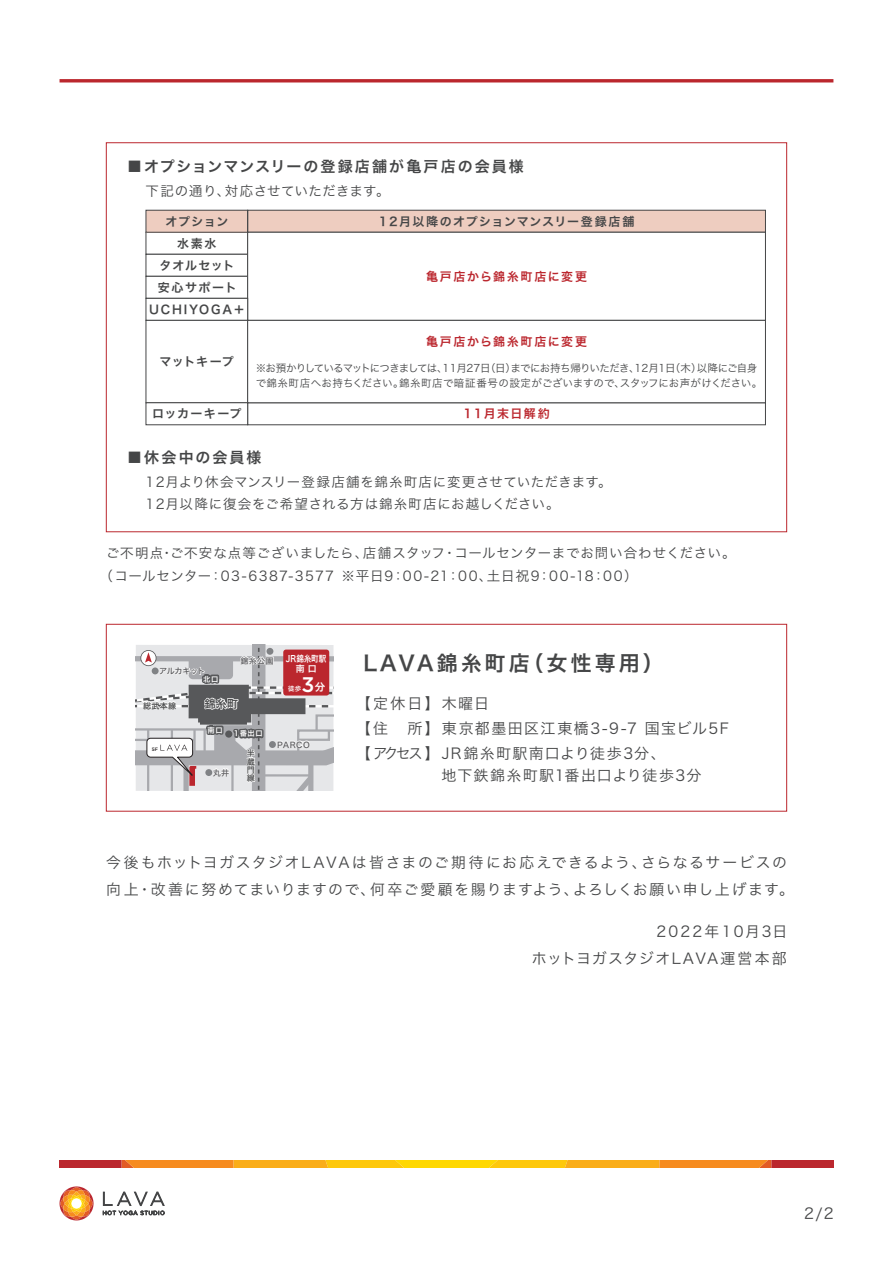
<style>
.page{position:relative;width:893px;height:1263px;background:#fff}
.page>*{position:absolute;margin:0;border:0;box-sizing:border-box;transform-origin:0 0}
.t1{font:500 21.15px "Gotham";color:#fff}
.t2{font:21px "Hira Kaku Pro W6";letter-spacing:.145em;color:#454647}
.t3{font:15px/24.8px "Hira Kaku Pro W3";letter-spacing:.085em;color:#454647}
.t4{font:15px "Hira Kaku Pro W6";letter-spacing:.13em;color:#454647}
.t5{font:14.85px/27px "Hira Kaku Pro W3";letter-spacing:.1em;color:#454647}
.t6{font:13.5px/22.5px "Hira Kaku Pro W3";letter-spacing:.05em;color:#454647}
.t7{font:13.5px "Hira Kaku Pro W3";letter-spacing:.025em;color:#454647}
.t8{font:12px "Hira Kaku Pro W6";letter-spacing:.105em;color:#454647}
.t9{font:12px "Hira Kaku Pro W6";letter-spacing:.135em;color:#bb272e}
.t10{font:12px/22px "Hira Kaku Pro W6";letter-spacing:.14em;color:#454647;text-align:center}
.t11{font:12px "Hira Kaku Pro W6";letter-spacing:.08em;color:#454647}
.t12{font:11.4px "Hira Kaku Pro W6";color:#4b4c4d}
.t13{font:10.5px/15px "Hira Kaku Pro W3";letter-spacing:-.025em;color:#454647}
.t14{font:8.85px/10.2px "Hira Kaku Pro W6";color:#fff;text-align:center;scale:.85 1}
.t15{font:8.1px "Hira Kaku Pro W6";letter-spacing:.025em;color:#636366}
.t16{font:8.1px/8.2px "Hira Kaku Pro W6";color:#4b4c4d;text-align:justify}
.t17{font:7.35px "Hira Kaku Pro W6";letter-spacing:.085em;color:#fff}
.t18{font:6.45px "Hira Kaku Pro W6";color:#fff}
.t19{font:500 4.8px "Gotham";color:#231f20}
.s1{font-family:"Hira Kaku Pro W6";font-weight:400;font-size:10.5px}
</style>
<div class="page">
<svg style="left:60px;top:1161px;width:773px;height:6px;background:#ef9719"></svg>
<svg style="left:103px;top:1192px;width:61px;height:23px"></svg>
<svg style="left:59px;top:1186px;width:35px;height:35px"></svg>
<hr style="left:60px;top:79px;width:773px;height:3px;background:#bb272e">
<div style="left:106px;top:624px;width:681px;height:187px;border:1px solid #bb272e"></div>
<div style="left:146px;top:232px;width:102px;height:22px;background:#fff;border:1px solid #454647"></div>
<div style="left:146px;top:254px;width:102px;height:22px;background:#fff;border:1px solid #454647"></div>
<div style="left:146px;top:276px;width:102px;height:23px;background:#fff;border:1px solid #454647"></div>
<div style="left:146px;top:210px;width:102px;height:22px;background:#eecdc0"></div>
<div style="left:248px;top:210px;width:517px;height:22px;background:#eecdc0"></div>
<div style="left:146px;top:210px;width:102px;height:22px;border:1px solid #454647"></div>
<div style="left:247px;top:210px;width:519px;height:22px;border:1px solid #454647"></div>
<div style="left:247px;top:232px;width:519px;height:89px;background:#fff;border:1px solid #454647"></div>
<div style="left:146px;top:298px;width:102px;height:23px;background:#fff;border:1px solid #454647"></div>
<div style="left:146px;top:320px;width:102px;height:83px;background:#fff;border:1px solid #454647"></div>
<div style="left:247px;top:402px;width:519px;height:23px;background:#fff;border:1px solid #454647"></div>
<div style="left:247px;top:320px;width:519px;height:83px;background:#fff;border:1px solid #454647"></div>
<div style="left:146px;top:402px;width:102px;height:23px;background:#fff;border:1px solid #454647"></div>
<svg style="left:136px;top:645px;width:197px;height:146px;background:#c1b6b9"></svg>
<p class="t4" style="left:127px;top:153px;width:398px">■オプションマンスリーの登録店舗が亀戸店の会員様</p>
<p class="t7" style="left:146px;top:179px;width:245px">下記の通り、対応させていただきます。</p>
<p class="t8" style="left:166px;top:210px;width:64px">オプション</p>
<p class="t8" style="left:379px;top:210px;width:257px">12月以降のオプションマンスリー登録店舗</p>
<p class="t10" style="left:149px;top:232px;width:98px">水素水<br>タオルセット<br>安心サポート<br>UCHIYOGA＋</p>
<p class="t8" style="left:159px;top:351px;width:76px">マットキープ</p>
<p class="t11" style="left:152px;top:403px;width:91px">ロッカーキープ</p>
<p class="t9" style="left:426px;top:265px;width:163px">亀戸店から錦糸町店に変更</p>
<p class="t9" style="left:426px;top:331px;width:163px">亀戸店から錦糸町店に変更</p>
<p class="t13" style="left:256px;top:359px;width:508px">※お預かりしているマットにつきましては、11月27日（日）までにお持ち帰りいただき、12月1日（木）以降にご自身で錦糸町店へお持ちください。錦糸町店で暗証番号の設定がございますので、スタッフにお声がけください。</p>
<p class="t9" style="left:463px;top:403px;width:88px">11月末日解約</p>
<p class="t4" style="left:127px;top:443px;width:136px">■休会中の会員様</p>
<p class="t6" style="left:146px;top:470px;width:468px">12月より休会マンスリー登録店舗を錦糸町店に変更させていただきます。<br>12月以降に復会をご希望される方は錦糸町店にお越しください。</p>
<p class="t6" style="left:100px;top:541px;width:638px;text-indent:7px">ご不明点･ご不安な点等ございましたら、店舗スタッフ・コールセンターまでお問い合わせください。（コールセンター：03-6387-3577 ※平日9：00-21：00、土日祝9：00-18：00）</p>
<p class="t15" style="left:159px;top:664px;width:48px">アルカキット</p>
<p class="t17" style="left:203px;top:672px;width:17px">北口</p>
<p class="t15" style="left:240px;top:653px;width:35px">錦糸公園</p>
<p class="t16" style="left:143px;top:701px;width:35px">総武本線</p>
<p class="t12" style="left:204px;top:693px;width:35px">錦糸町</p>
<p class="t17" style="left:207px;top:723px;width:17px">南口</p>
<p class="t17" style="left:234px;top:727px;width:30px">1番出口</p>
<p class="t14" style="left:286px;top:653px;width:49px">JR錦糸町駅南 口</p>
<p class="t18" style="left:288px;top:683px;width:15px">徒歩</p>
<h1 class="t1" style="left:302px;top:670px;width:25px">3<span class="s1">分</span></h1>
<p class="t19" style="left:152px;top:746px;width:8px">5F</p>
<p class="t15" style="left:213px;top:765px;width:18px">丸井</p>
<p class="t16" style="left:247px;top:749px;width:10px">半蔵門線</p>
<p class="t15" style="left:277px;top:737px;width:34px">PARCO</p>
<h2 class="t2" style="left:363px;top:644px;width:302px">LAVA錦糸町店（女性専用）</h2>
<p class="t3" style="left:356px;top:690px;width:374px">【定休日】 木曜日<br>【住　所】 東京都墨田区江東橋3-9-7 国宝ビル5F【アクセス】 JR錦糸町駅南口より徒歩3分、</p>
<p class="t3" style="left:441px;top:762px;width:262px">地下鉄錦糸町駅1番出口より徒歩3分</p>
<p class="t5" style="left:106px;top:847px;width:689px">今後もホットヨガスタジオLAVAは皆さまのご期待にお応えできるよう、さらなるサービスの向上・改善に努めてまいりますので、何卒ご愛顧を賜りますよう、よろしくお願い申し上げます。</p>
<p class="t5" style="left:532px;top:916px;width:257px;text-align:right">2022年10月3日<br>ホットヨガスタジオLAVA運営本部</p>
<p class="t3" style="left:804px;top:1200px;width:31px">2/2</p>
</div>
